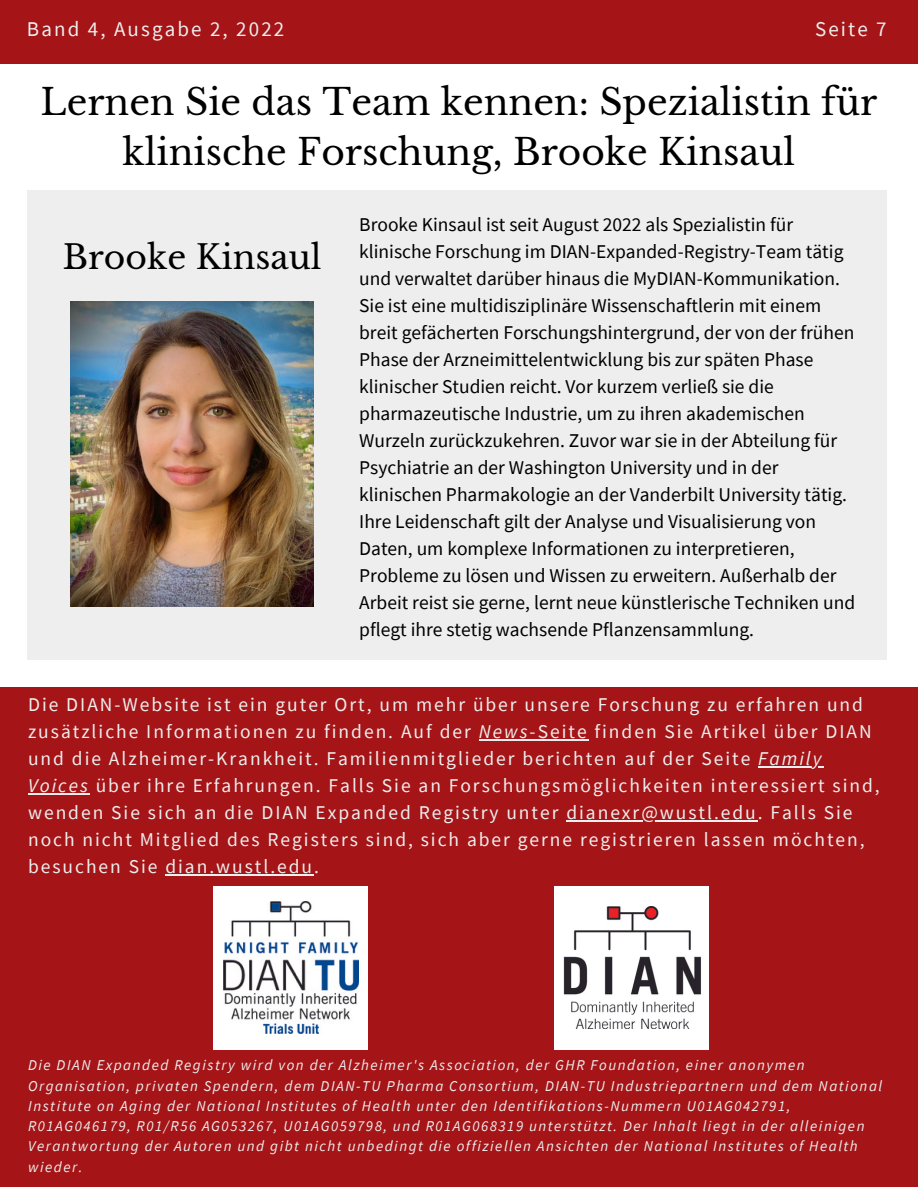
<style>
.page{position:relative;width:918px;height:1188px;background:#fff}
.page>*{position:absolute;margin:0;border:0;box-sizing:border-box;transform-origin:0 0}
.t1{font:36px/49.5px "Libre Baskerville";color:#000;text-align:center}
.t2{font:33px "Libre Baskerville";color:#000}
.t3{font:21px "Source Sans Pro";letter-spacing:.1em;color:#eee}
.t4{font:19.5px/27px "Source Sans Pro";color:#000}
.t5{font:19.5px/27px "Source Sans Pro";letter-spacing:.1em;color:#eee}
.t6{font:italic 15px/20.2px "Source Sans Pro";letter-spacing:.1em;color:#eee}
.s1{font-style:italic}
</style>
<div class="page">
<div style="left:0;top:0;width:918px;height:64px;background:#a51417"></div>
<div style="left:27px;top:191px;width:860px;height:468px;background:#eee"></div>
<div style="left:0;top:687px;width:918px;height:499px;background:#a51417"></div>
<div style="left:213px;top:886px;width:155px;height:163px;background:#fff"></div>
<img style="left:224px;top:902px;width:135px;height:131px">
<img style="left:71px;top:302px;width:243px;height:305px">
<div style="left:554px;top:886px;width:155px;height:163px;background:#fff"></div>
<img style="left:563px;top:906px;width:138px;height:123px">
<hr style="left:479px;top:740px;width:51px;height:1px;background:#eee">
<hr style="left:530px;top:740px;width:59px;height:1px;background:#eee">
<hr style="left:758px;top:767px;width:65px;height:1px;background:#eee">
<hr style="left:28px;top:794px;width:62px;height:1px;background:#eee">
<hr style="left:566px;top:821px;width:192px;height:1px;background:#eee">
<hr style="left:165px;top:875px;width:149px;height:1px;background:#eee">
<p class="t3" style="left:27px;top:15px;width:259px">Band 4, Ausgabe 2, 2022</p>
<p class="t3" style="left:815px;top:15px;width:73px">Seite 7</p>
<h1 class="t1" style="left:41px;top:78px;width:838px">Lernen Sie das Team kennen: Spezialistin für klinische Forschung, Brooke Kinsaul</h1>
<h2 class="t2" style="left:63px;top:237px;width:260px">Brooke Kinsaul</h2>
<p class="t4" style="left:359px;top:211px;width:498px">Brooke Kinsaul ist seit August 2022 als Spezialistin für klinische Forschung im DIAN-Expanded-Registry-Team tätig und verwaltet darüber hinaus die MyDIAN-Kommunikation.<br>Sie ist eine multidisziplinäre Wissenschaftlerin mit einem breit gefächerten Forschungshintergrund, der von der frühen Phase der Arzneimittelentwicklung bis zur späten Phase klinischer Studien reicht. Vor kurzem verließ sie die pharmazeutische Industrie, um zu ihren akademischen Wurzeln zurückzukehren. Zuvor war sie in der Abteilung für Psychiatrie an der Washington University und in der klinischen Pharmakologie an der Vanderbilt University tätig.<br>Ihre Leidenschaft gilt der Analyse und Visualisierung von Daten, um komplexe Informationen zu interpretieren, Probleme zu lösen und Wissen zu erweitern. Außerhalb der Arbeit reist sie gerne, lernt neue künstlerische Techniken und pflegt ihre stetig wachsende Pflanzensammlung.</p>
<p class="t5" style="left:28px;top:691px;width:853px">Die DIAN-Website ist ein guter Ort, um mehr über unsere Forschung zu erfahren und zusätzliche Informationen zu finden. Auf der <span class="s1">News</span>-Seite finden Sie Artikel über DIAN und die Alzheimer-Krankheit. Familienmitglieder berichten auf der Seite <span class="s1">Family Voices</span> über ihre Erfahrungen. Falls Sie an Forschungsmöglichkeiten interessiert sind, wenden Sie sich an die DIAN Expanded Registry unter dianexr@wustl.edu. Falls Sie noch nicht Mitglied des Registers sind, sich aber gerne registrieren lassen möchten, besuchen Sie dian.wustl.edu.</p>
<p class="t6" style="left:28px;top:1055px;width:856px">Die DIAN Expanded Registry wird von der Alzheimer's Association, der GHR Foundation, einer anonymen Organisation, privaten Spendern, dem DIAN-TU Pharma Consortium, DIAN-TU Industriepartnern und dem National Institute on Aging der National Institutes of Health unter den Identifikations-Nummern U01AG042791, R01AG046179, R01/R56 AG053267, U01AG059798, und R01AG068319 unterstützt. Der Inhalt liegt in der alleinigen Verantwortung der Autoren und gibt nicht unbedingt die offiziellen Ansichten der National Institutes of Health wieder.</p>
</div>
